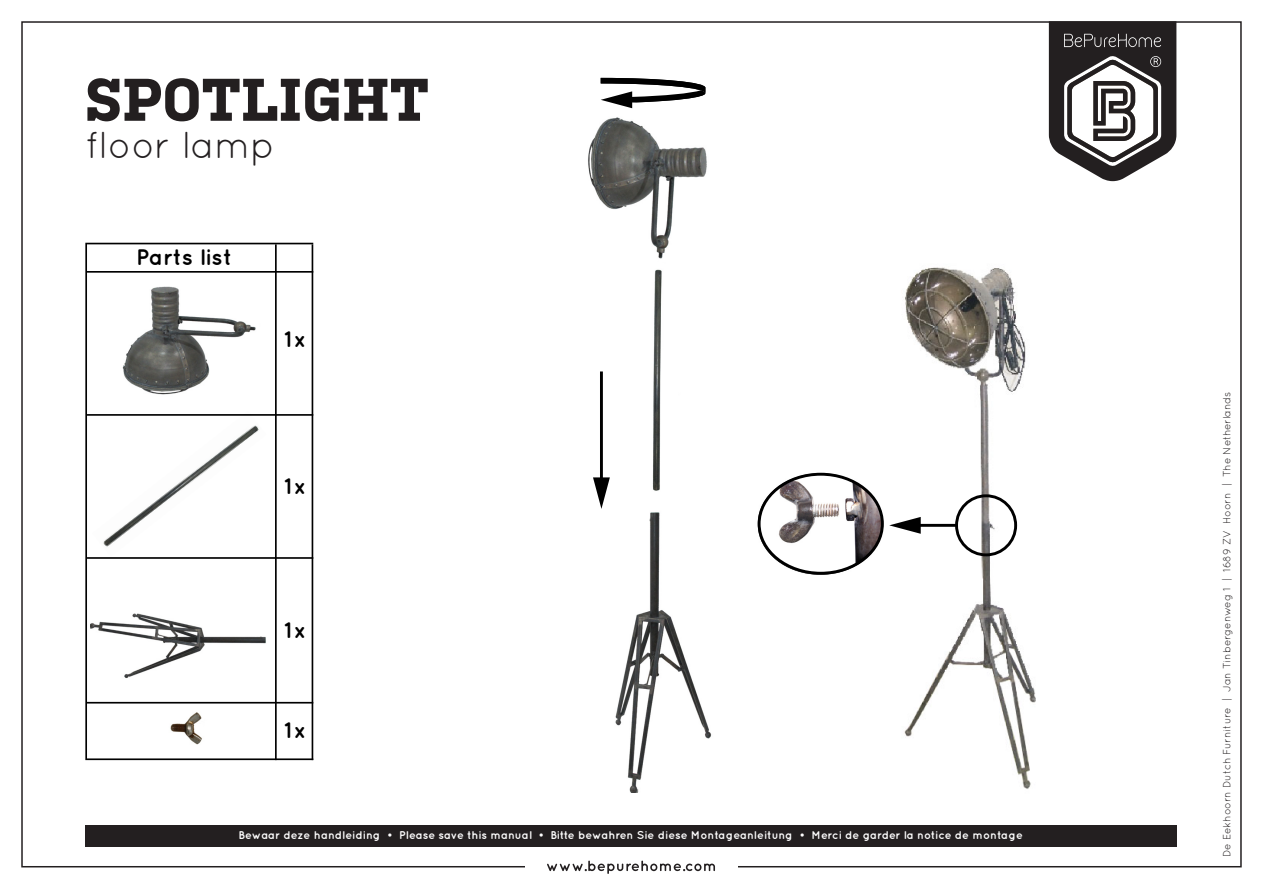
<style>
.page{position:relative;width:1263px;height:893px;background:#fff}
.page>*{position:absolute;margin:0;border:0;box-sizing:border-box;transform-origin:0 0}
.t1{font:700 60px "Kulturista";color:#231f20}
.t2{font:37.5px "Quicksand";color:#231f20}
.t3{font:700 22.5px "Quicksand";color:#000}
.t4{font:700 11.25px "Quicksand";color:#fff}
.t5{font:10.5px "Quicksand";color:#231f20}
</style>
<div class="page">
<svg style="left:1049px;top:21px;width:127px;height:160px"></svg>
<svg style="left:547px;top:861px;width:168px;height:13px"></svg>
<div style="left:85px;top:825px;width:1091px;height:21px;background:#231f20"></div>
<img style="left:103px;top:425px;width:156px;height:122px">
<hr style="left:85px;top:243px;width:2px;height:517px;background:#000">
<hr style="left:275px;top:244px;width:2px;height:516px;background:#000">
<hr style="left:312px;top:244px;width:1px;height:516px;background:#000">
<hr style="left:87px;top:243px;width:226px;height:1px;background:#000">
<hr style="left:87px;top:271px;width:226px;height:2px;background:#000">
<hr style="left:87px;top:414px;width:226px;height:2px;background:#000">
<hr style="left:87px;top:557px;width:226px;height:2px;background:#000">
<hr style="left:87px;top:702px;width:226px;height:1px;background:#000">
<hr style="left:87px;top:758px;width:226px;height:2px;background:#000">
<img style="left:122px;top:286px;width:134px;height:109px">
<img style="left:90px;top:613px;width:176px;height:65px">
<img style="left:170px;top:712px;width:32px;height:33px">
<img style="left:904px;top:267px;width:132px;height:522px">
<img style="left:757px;top:472px;width:127px;height:103px">
<hr style="left:915px;top:524px;width:41px;height:3px;background:#000">
<svg style="left:889px;top:517px;width:32px;height:17px"></svg>
<div style="left:955px;top:494px;width:62px;height:62px;border:3px solid #000;border-radius:50%"></div>
<div style="left:758px;top:473px;width:126px;height:102px;border:3px solid #000;border-radius:50%"></div>
<img style="left:615px;top:512px;width:97px;height:281px">
<img style="left:588px;top:108px;width:119px;height:151px">
<img style="left:652px;top:269px;width:10px;height:222px">
<hr style="left:600px;top:371px;width:3px;height:112px;background:#000">
<svg style="left:593px;top:477px;width:17px;height:32px"></svg>
<svg style="left:601px;top:78px;width:105px;height:30px"></svg>
<p class="t1" style="left:85px;top:65px;width:345px">SPOTLIGHT</p>
<p class="t2" style="left:85px;top:124px;width:191px">floor lamp</p>
<p class="t3" style="left:136px;top:244px;width:97px">Parts list</p>
<p class="t3" style="left:284px;top:325px;width:24px">1 x</p>
<p class="t3" style="left:284px;top:472px;width:24px">1 x</p>
<p class="t3" style="left:284px;top:617px;width:24px">1 x</p>
<p class="t3" style="left:284px;top:716px;width:24px">1 x</p>
<p class="t4" style="left:239px;top:829px;width:786px">Bewaar deze handleiding • Please save this manual • Bitte bewahren Sie diese Montageanleitung • Merci de garder la notice de montage</p>
<p class="t5" style="left:1221px;top:857px;width:467px;rotate:-90deg">De Eekhoorn Dutch Furniture | Jan Tinbergenweg 1 | 1689 ZV Hoorn | The Netherlands</p>
</div>
